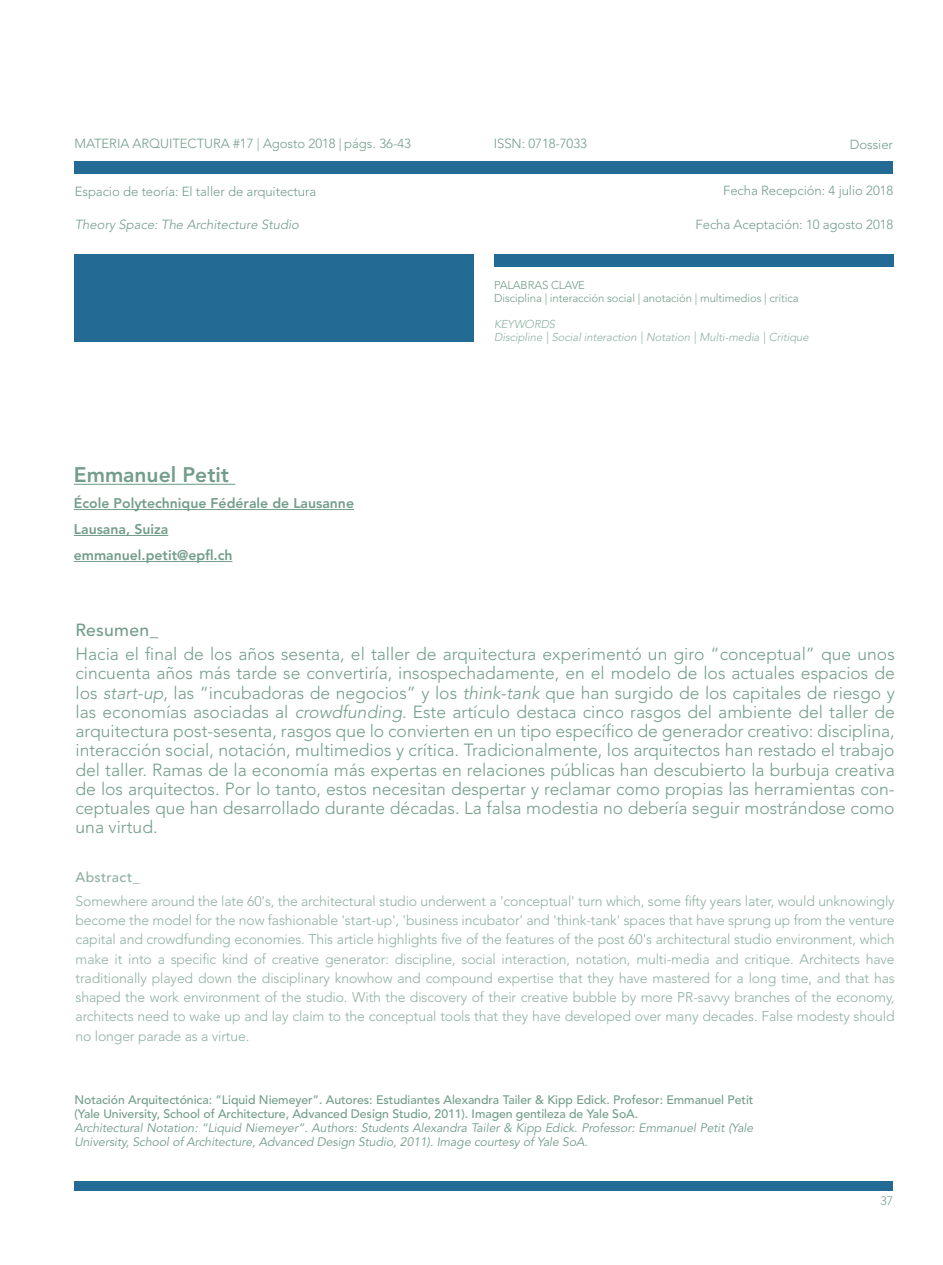
<style>
.page{position:relative;width:943px;height:1265px;background:#fff}
.page>*{position:absolute;margin:0;border:0;box-sizing:border-box;transform-origin:0 0}
.t1{font:800 21px "Avenir LT Std";color:#739d8b}
.t2{font:300 17.5px/19.2px "Avenir LT Std";color:#739d8b;text-align:justify}
.t3{font:500 17.5px "Avenir LT Std";letter-spacing:.015em;color:#739d8b}
.t4{font:300 14px/19.2px "Avenir LT Std";letter-spacing:-.01em;color:#8fb0a2;text-align:justify}
.t5{font:800 14px/25.9px "Avenir LT Std";color:#739d8b}
.t6{font:500 14px "Avenir LT Std";letter-spacing:.02em;color:#8fb0a2}
.t7{font:300 13.12px "Avenir LT Std";letter-spacing:-.005em;color:#739d8b}
.t8{font:italic 300 13.12px "Avenir LT Std";color:#739d8b}
.t9{font:500 12.25px/14px "Avenir LT Std";letter-spacing:-.005em;color:#739d8b}
.t10{font:italic 12.25px/14px "Avenir LT Std";letter-spacing:-.005em;color:#739d8b}
.t11{font:300 12.25px "Avenir LT Std";color:#739d8b}
.t12{font:300 11.38px/13.1px "Avenir LT Std";letter-spacing:-.01em;color:#739d8b}
.t13{font:italic 300 11.38px/13.1px "Avenir LT Std";letter-spacing:-.01em;color:#8fb0a2}
.s1{font-style:italic}
</style>
<div class="page">
<div style="left:74px;top:1181px;width:819px;height:10px;background:#236a95"></div>
<div style="left:74px;top:161px;width:819px;height:13px;background:#236a95"></div>
<div style="left:494px;top:254px;width:399px;height:13px;background:#236a95"></div>
<div style="left:74px;top:254px;width:400px;height:87px;background:#236a95"></div>
<hr style="left:74px;top:484px;width:161px;height:1px;background:#739d8b">
<hr style="left:74px;top:509px;width:280px;height:1px;background:#739d8b">
<hr style="left:74px;top:535px;width:94px;height:1px;background:#739d8b">
<hr style="left:74px;top:561px;width:158px;height:1px;background:#739d8b">
<p class="t7" style="left:74px;top:136px;width:338px">MATERIA ARQUITECTURA #17 | Agosto 2018 | págs. 36-43</p>
<p class="t7" style="left:494px;top:136px;width:95px">ISSN: 0718-7033</p>
<p class="t7" style="left:849px;top:136px;width:45px">Dossier</p>
<p class="t7" style="left:723px;top:183px;width:172px">Fecha Recepción: 4 julio 2018</p>
<p class="t7" style="left:695px;top:217px;width:199px">Fecha Aceptación: 10 agosto 2018</p>
<p class="t7" style="left:75px;top:184px;width:243px">Espacio de teoría: El taller de arquitectura</p>
<p class="t8" style="left:75px;top:217px;width:226px">Theory Space: The Architecture Studio</p>
<p class="t1" style="left:74px;top:462px;width:157px">Emmanuel Petit</p>
<p class="t5" style="left:74px;top:490px;width:282px">École Polytechnique Fédérale de Lausanne<br>Lausana, Suiza<br>emmanuel.petit@epfl.ch</p>
<p class="t12" style="left:494px;top:278px;width:306px">PALABRAS CLAVE<br>Disciplina | interacción social | anotación | multimedios | crítica</p>
<p class="t13" style="left:494px;top:318px;width:316px">KEYWORDS<br>Discipline | Social interaction | Notation | Multi-media | Critique</p>
<p class="t3" style="left:76px;top:620px;width:84px">Resumen_</p>
<p class="t2" style="left:76px;top:644px;width:820px">Hacia el final de los años sesenta, el taller de arquitectura experimentó un giro “conceptual” que unos cincuenta años más tarde se convertiría, insospechadamente, en el modelo de los actuales espacios de los <span class="s1">start-up</span>, las “incubadoras de negocios” y los <span class="s1">think-tank</span> que han surgido de los capitales de riesgo y las economías asociadas al <span class="s1">crowdfunding</span>. Este artículo destaca cinco rasgos del ambiente del taller de arquitectura post-sesenta, rasgos que lo convierten en un tipo específico de generador creativo: disciplina, interacción social, notación, multimedios y crítica. Tradicionalmente, los arquitectos han restado el trabajo del taller. Ramas de la economía más expertas en relaciones públicas han descubierto la burbuja creativa de los arquitectos. Por lo tanto, estos necesitan despertar y reclamar como propias las herramientas con&shy;ceptuales que han desarrollado durante décadas. La falsa modestia no debería seguir mostrándose como una virtud.</p>
<p class="t6" style="left:76px;top:869px;width:66px">Abstract_</p>
<p class="t4" style="left:76px;top:892px;width:820px">Somewhere around the late 60's, the architectural studio underwent a 'conceptual' turn which, some fifty years later, would unknowingly become the model for the now fashionable 'start-up', 'business incubator' and 'think-tank' spaces that have sprung up from the venture capital and crowdfunding economies. This article highlights five of the features of the post 60's architectural studio environment, which make it into a specific kind of creative generator: discipline, social interaction, notation, multi-media and critique. Architects have traditionally played down the disciplinary knowhow and compound expertise that they have mastered for a long time, and that has shaped the work environment of the studio. With the discovery of their creative bubble by more PR-savvy branches of the economy, architects need to wake up and lay claim to the conceptual tools that they have developed over many decades. False modesty should no longer parade as a virtue.</p>
<p class="t9" style="left:74px;top:1093px;width:680px">Notación Arquitectónica: “Liquid Niemeyer”. Autores: Estudiantes Alexandra Tailer &amp; Kipp Edick. Profesor: Emmanuel Petit (Yale University, School of Architecture, Advanced Design Studio, 2011). Imagen gentileza de Yale SoA.</p>
<p class="t10" style="left:74px;top:1121px;width:680px">Architectural Notation: “Liquid Niemeyer”. Authors: Students Alexandra Tailer &amp; Kipp Edick. Professor: Emmanuel Petit (Yale<br>University, School of Architecture, Advanced Design Studio, 2011). Image courtesy of Yale SoA.</p>
<p class="t11" style="left:880px;top:1194px;width:14px">37</p>
</div>
